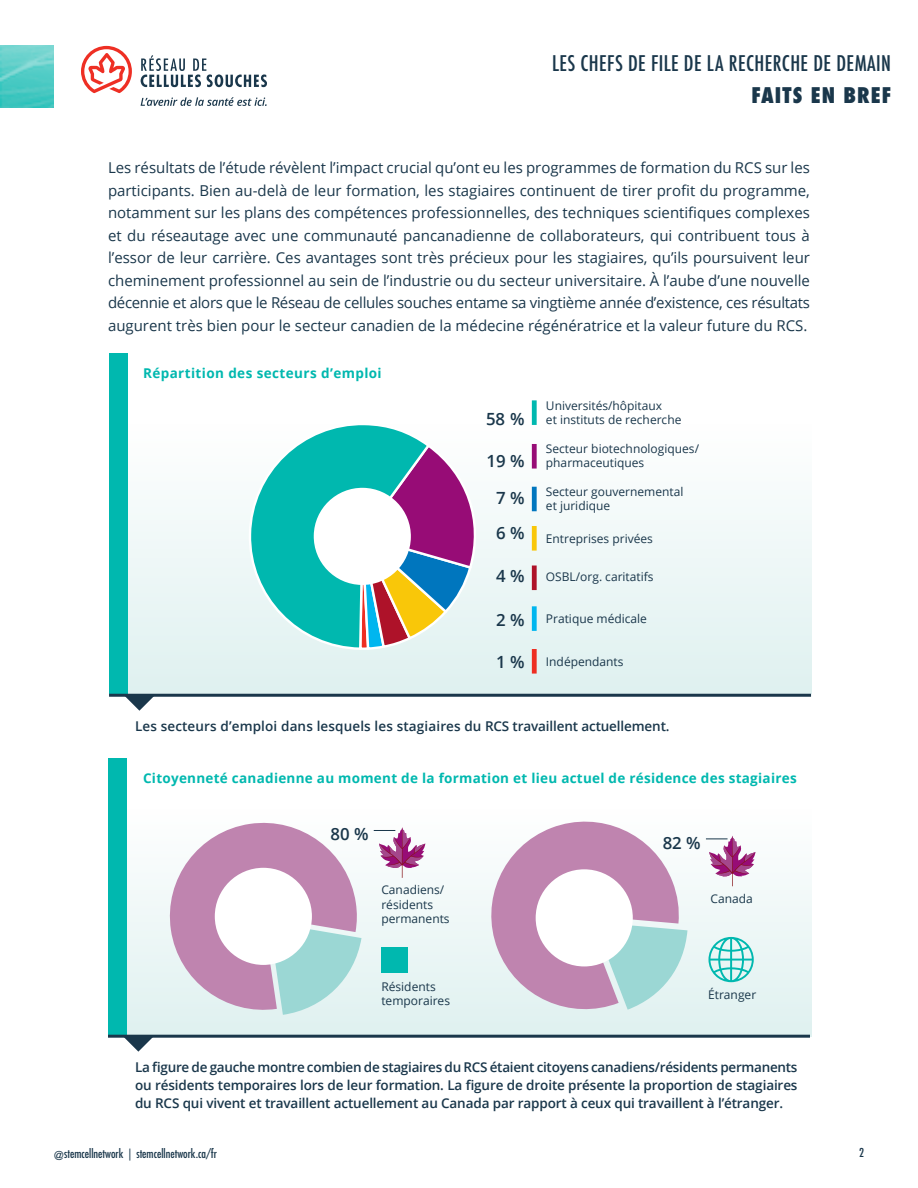
<style>
.page{position:relative;width:918px;height:1188px;background:#fff}
.page>*{position:absolute;margin:0;border:0;box-sizing:border-box;transform-origin:0 0}
.t1{font:500 condensed 21px "Futura";letter-spacing:.02em;color:#1a374b}
.t2{font:800 condensed 21px "Futura";letter-spacing:.05em;color:#1a374b}
.t3{font:600 16.8px/34.8px "Open Sans";color:#1a374b}
.t4{font:15px/22.5px "Open Sans";color:#1a374b;text-align:justify}
.t5{font:600 13.5px/18px "Open Sans";letter-spacing:-.01em;color:#1a374b;text-align:justify}
.t6{font:700 13.5px "Open Sans";letter-spacing:.02em;color:#00b8af}
.t7{font:600 13.5px "Open Sans";letter-spacing:.01em;color:#1a374b}
.t8{font:12px/14.4px "Open Sans";color:#1a374b}
.t9{font:condensed 12px "Futura";color:#1a374b}
.t10{font:500 condensed 12px "Futura";color:#1a374b}
</style>
<div class="page">
<svg style="left:141px;top:97px;width:126px;height:9px"></svg>
<svg style="left:81px;top:46px;width:51px;height:47px"></svg>
<svg style="left:141px;top:55px;width:126px;height:32px"></svg>
<img style="left:0;top:46px;width:54px;height:62px">
<div style="left:109px;top:809px;width:702px;height:228px;background:linear-gradient(to bottom,#fefefe,#dff1f0)"></div>
<div style="left:108px;top:759px;width:18px;height:278px;background:#00b8af"></div>
<hr style="left:108px;top:1035px;width:702px;height:3px;background:#1a374b">
<svg style="left:123px;top:1037px;width:31px;height:15px"></svg>
<div style="left:381px;top:947px;width:27px;height:25px;background:#00b8af"></div>
<svg style="left:170px;top:822px;width:191px;height:193px;background:#c8b3ca"></svg>
<svg style="left:479px;top:822px;width:208px;height:193px"></svg>
<svg style="left:708px;top:937px;width:46px;height:45px;background:#9ae0dc"></svg>
<div style="left:215px;top:868px;width:97px;height:97px;background:#fff;border-radius:50%"></div>
<svg style="left:374px;top:827px;width:51px;height:51px"></svg>
<svg style="left:706px;top:835px;width:49px;height:52px"></svg>
<div style="left:536px;top:869px;width:97px;height:97px;background:#fff;border-radius:50%"></div>
<div style="left:109px;top:424px;width:702px;height:270px;background:linear-gradient(to bottom,#fdfefe,#def0ef)"></div>
<svg style="left:249px;top:424px;width:235px;height:227px"></svg>
<div style="left:532px;top:400px;width:5px;height:25px;background:#00b8af"></div>
<div style="left:532px;top:444px;width:5px;height:25px;background:#970c76"></div>
<div style="left:532px;top:487px;width:5px;height:24px;background:#0076be"></div>
<div style="left:532px;top:526px;width:5px;height:25px;background:#f9c709"></div>
<div style="left:532px;top:566px;width:5px;height:24px;background:#ae1229"></div>
<div style="left:532px;top:606px;width:5px;height:25px;background:#00b6ef"></div>
<div style="left:532px;top:649px;width:5px;height:25px;background:#ee2e22"></div>
<div style="left:109px;top:354px;width:18px;height:340px;background:#00b8af"></div>
<hr style="left:109px;top:694px;width:702px;height:3px;background:#1a374b">
<svg style="left:124px;top:696px;width:31px;height:15px"></svg>
<h1 class="t1" style="left:552px;top:50px;width:340px">LES CHEFS DE FILE DE LA RECHERCHE DE DEMAIN</h1>
<h1 class="t2" style="left:751px;top:81px;width:141px">FAITS EN BREF</h1>
<p class="t4" style="left:108px;top:156px;width:704px">Les résultats de l’étude révèlent l’impact crucial qu’ont eu les programmes de formation du RCS sur les participants. Bien au-delà de leur formation, les stagiaires continuent de tirer profit du programme, notamment sur les plans des compétences professionnelles, des techniques scientifiques complexes et du réseautage avec une communauté pancanadienne de collaborateurs, qui contribuent tous à l’essor de leur carrière. Ces avantages sont très précieux pour les stagiaires, qu’ils poursuivent leur cheminement professionnel au sein de l’industrie ou du secteur universitaire. À l’aube d’une nouvelle décennie et alors que le Réseau de cellules souches entame sa vingtième année d’existence, ces résultats augurent très bien pour le secteur canadien de la médecine régénératrice et la valeur future du RCS.</p>
<p class="t6" style="left:143px;top:363px;width:240px">Répartition des secteurs d’emploi</p>
<p class="t3" style="left:486px;top:401px;width:40px">58 %</p>
<p class="t3" style="left:487px;top:444px;width:40px">19 %</p>
<p class="t3" style="left:496px;top:480px;width:30px">7 %<br>6 %</p>
<p class="t3" style="left:496px;top:558px;width:30px">4 %</p>
<p class="t3" style="left:496px;top:602px;width:30px">2 %</p>
<p class="t3" style="left:496px;top:645px;width:30px">1 %</p>
<p class="t8" style="left:546px;top:398px;width:137px">Universités/hôpitaux<br>et instituts de recherche</p>
<p class="t8" style="left:546px;top:441px;width:155px">Secteur biotechnologiques/ pharmaceutiques</p>
<p class="t8" style="left:546px;top:484px;width:139px">Secteur gouvernemental et juridique</p>
<p class="t8" style="left:546px;top:531px;width:108px">Entreprises privées</p>
<p class="t8" style="left:546px;top:569px;width:109px">OSBL/org. caritatifs</p>
<p class="t8" style="left:546px;top:611px;width:103px">Pratique médicale</p>
<p class="t8" style="left:546px;top:655px;width:79px">Indépendants</p>
<p class="t7" style="left:135px;top:717px;width:536px">Les secteurs d’emploi dans lesquels les stagiaires du RCS travaillent actuellement.</p>
<p class="t6" style="left:143px;top:768px;width:655px">Citoyenneté canadienne au moment de la formation et lieu actuel de résidence des stagiaires</p>
<p class="t3" style="left:331px;top:817px;width:40px">80 %</p>
<p class="t8" style="left:381px;top:882px;width:70px">Canadiens/ résidents permanents</p>
<p class="t8" style="left:381px;top:979px;width:70px">Résidents temporaires</p>
<p class="t3" style="left:663px;top:825px;width:40px">82 %</p>
<p class="t8" style="left:711px;top:891px;width:44px">Canada</p>
<p class="t8" style="left:708px;top:987px;width:50px">Étranger</p>
<p class="t5" style="left:135px;top:1058px;width:664px">La figure de gauche montre combien de stagiaires du RCS étaient citoyens canadiens/résidents permanents ou résidents temporaires lors de leur formation. La figure de droite présente la proportion de stagiaires du RCS qui vivent et travaillent actuellement au Canada par rapport à ceux qui travaillent à l’étranger.</p>
<p class="t9" style="left:54px;top:1146px;width:165px">@stemcellnetwork | stemcellnetwork.ca/fr</p>
<p class="t10" style="left:859px;top:1145px;width:6px">2</p>
</div>
